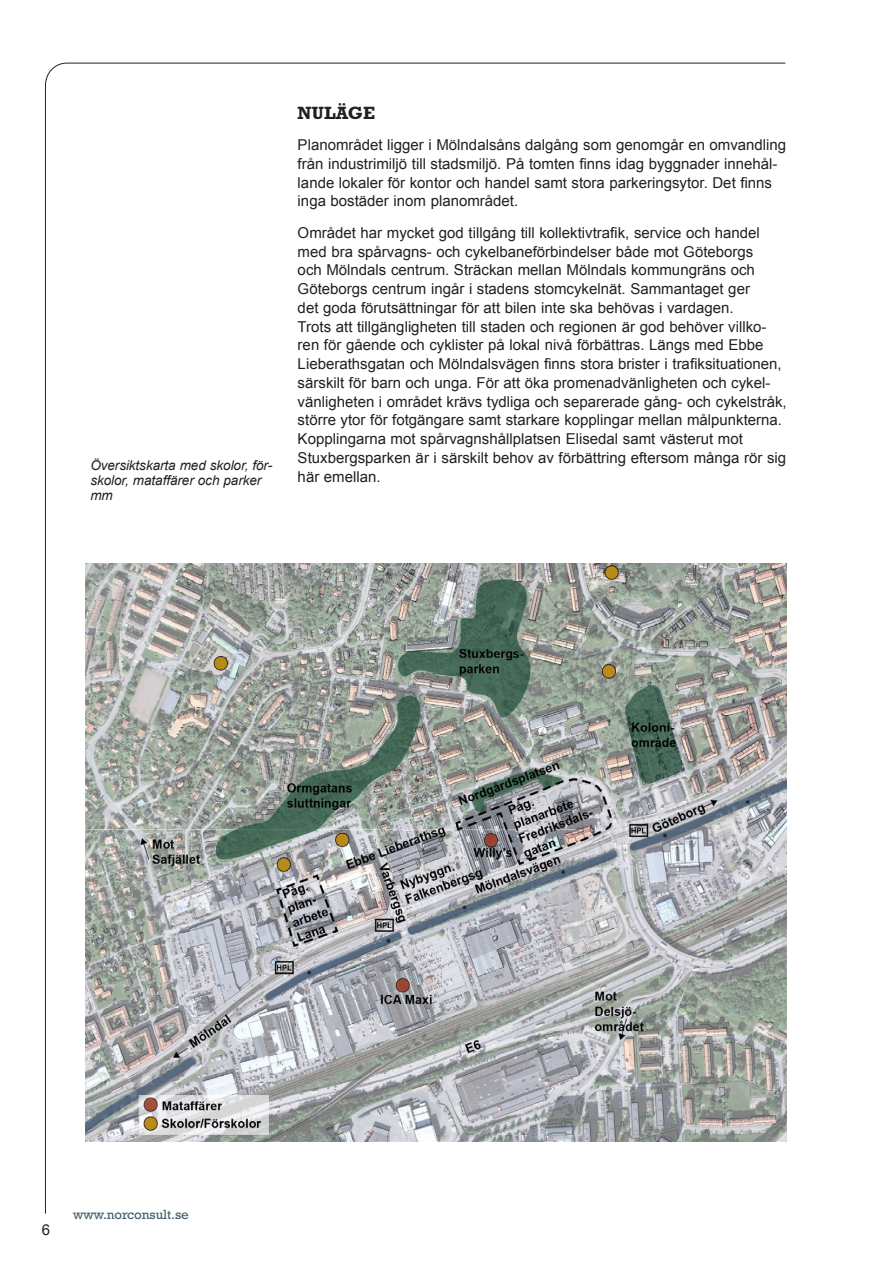
<style>
.page{position:relative;width:893px;height:1263px;background:#fff}
.page>*{position:absolute;margin:0;border:0;box-sizing:border-box;transform-origin:0 0}
.Rubrik_2{font:700 18px "Rockwell Std";color:#231f20}
.t1{font:15px/18.8px "Arial";color:#231f20}
.Billedtekst_Arial_it{font:italic 13.5px/15px "Arial";letter-spacing:-.005em;color:#231f20}
.t2{font:13.5px "Rockwell Std";letter-spacing:-.005em;color:#46616e}
</style>
<div class="page">
<img style="left:85px;top:563px;width:702px;height:579px">
<p class="Billedtekst_Arial_it" style="left:90px;top:458px;width:183px">Översiktskarta med skolor, för&shy;skolor, mataffärer och parker mm</p>
<p class="Rubrik_2" style="left:298px;top:102px;width:79px">NULÄGE</p>
<p class="t1" style="left:298px;top:136px;width:490px">Planområdet ligger i Mölndalsåns dalgång som genomgår en omvandling från industrimiljö till stadsmiljö. På tomten finns idag byggnader innehål&shy;lande lokaler för kontor och handel samt stora parkeringsytor. Det finns inga bostäder inom planområdet.</p>
<p class="t1" style="left:298px;top:223px;width:490px">Området har mycket god tillgång till kollektivtrafik, service och handel med bra spårvagns- och cykelbaneförbindelser både mot Göteborgs<br>och Mölndals centrum. Sträckan mellan Mölndals kommungräns och Göteborgs centrum ingår i stadens stomcykelnät. Sammantaget ger<br>det goda förutsättningar för att bilen inte ska behövas i vardagen.<br>Trots att tillgängligheten till staden och regionen är god behöver villko&shy;ren för gående och cyklister på lokal nivå förbättras. Längs med Ebbe Lieberathsgatan och Mölndalsvägen finns stora brister i trafiksituationen, särskilt för barn och unga. För att öka promenadvänligheten och cykel&shy;vänligheten i området krävs tydliga och separerade gång- och cykelstråk, större ytor för fotgängare samt starkare kopplingar mellan målpunkterna.<br>Kopplingarna mot spårvagnshållplatsen Elisedal samt västerut mot Stuxbergsparken är i särskilt behov av förbättring eftersom många rör sig här emellan.</p>
<p class="t1" style="left:42px;top:1220px;width:10px">6</p>
<p class="t2" style="left:73px;top:1206px;width:117px">www.norconsult.se</p>
</div>
